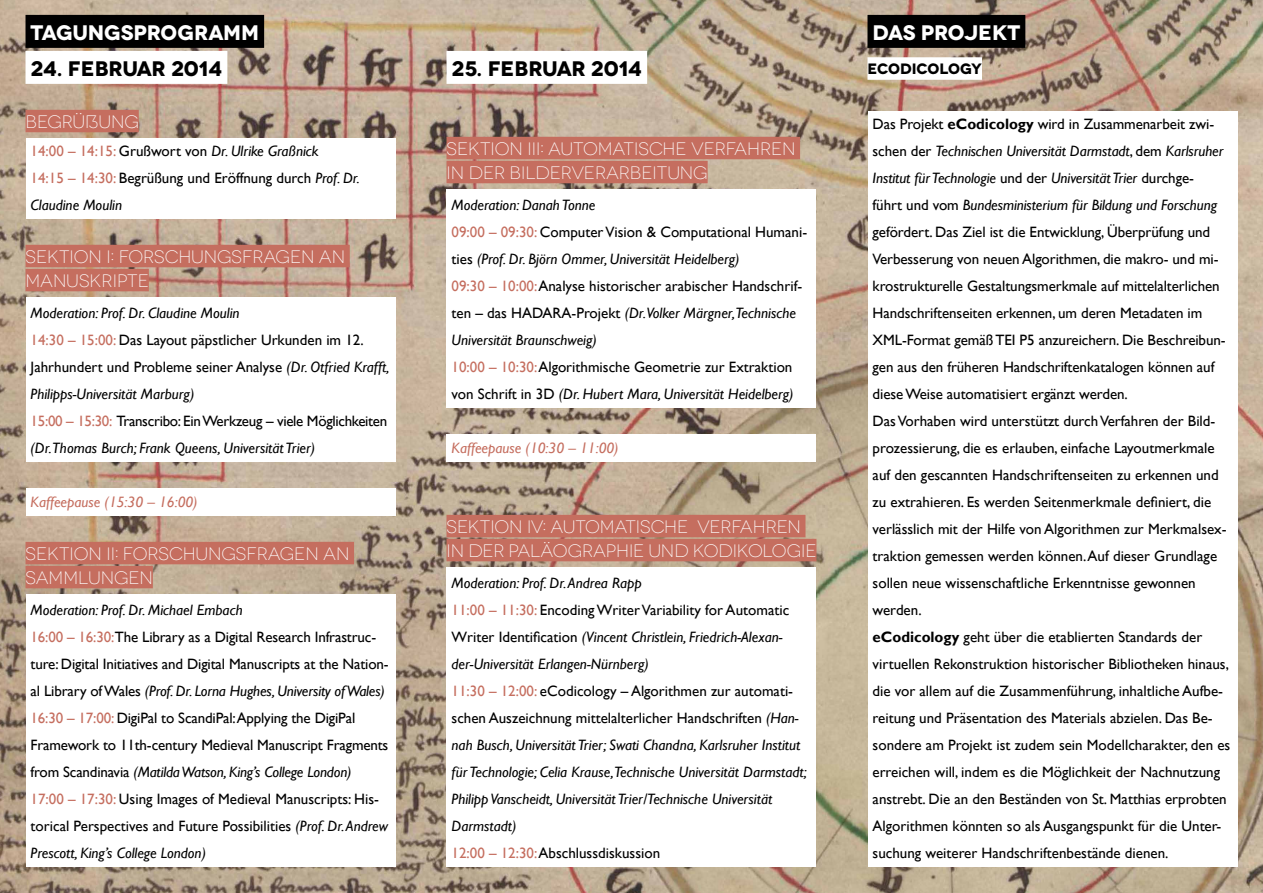
<style>
.page{position:relative;width:1263px;height:893px;background:#fff}
.page>*{position:absolute;margin:0;border:0;box-sizing:border-box;transform-origin:0 0}
.t1{font:700 21px "Novecentowide";color:#000}
.t2{font:700 21px "Novecentowide";letter-spacing:-.015em;color:#fff}
.t3{font:300 18px/24px "Novecentowide";letter-spacing:-.005em;color:#fff}
.t4{font:15px/27px "Gill Sans";color:#000}
.t5{font:italic 15px/27px "Gill Sans";color:#000}
.t6{font:italic 15px "Gill Sans";color:#c56e5f}
.t7{font:700 15px "Novecentowide";letter-spacing:-.01em;color:#000}
.s1{font-style:normal;color:#c56e5f}
.s2{font-style:normal}
.s3{font-style:italic}
.s4{color:#c56e5f}
.s5{font-weight:700}
</style>
<div class="page">
<img style="left:0;top:0;width:1263px;height:893px">
<div style="left:26px;top:15px;width:238px;height:33px;background:#000"></div>
<div style="left:26px;top:51px;width:201px;height:33px;background:#fff"></div>
<div style="left:26px;top:110px;width:113px;height:22px;background:#c56e5f"></div>
<div style="left:26px;top:245px;width:324px;height:22px;background:#c56e5f"></div>
<div style="left:26px;top:269px;width:123px;height:22px;background:#c56e5f"></div>
<div style="left:26px;top:542px;width:328px;height:22px;background:#c56e5f"></div>
<div style="left:26px;top:566px;width:127px;height:22px;background:#c56e5f"></div>
<div style="left:26px;top:138px;width:369px;height:81px;background:#fff"></div>
<div style="left:26px;top:297px;width:369px;height:165px;background:#fff"></div>
<div style="left:26px;top:489px;width:369px;height:27px;background:#fff"></div>
<div style="left:26px;top:594px;width:369px;height:273px;background:#fff"></div>
<div style="left:446px;top:51px;width:201px;height:33px;background:#fff"></div>
<div style="left:446px;top:137px;width:354px;height:22px;background:#c56e5f"></div>
<div style="left:446px;top:161px;width:262px;height:22px;background:#c56e5f"></div>
<div style="left:446px;top:515px;width:359px;height:22px;background:#c56e5f"></div>
<div style="left:446px;top:539px;width:370px;height:22px;background:#c56e5f"></div>
<div style="left:446px;top:189px;width:370px;height:219px;background:#fff"></div>
<div style="left:446px;top:435px;width:370px;height:27px;background:#fff"></div>
<div style="left:446px;top:567px;width:370px;height:300px;background:#fff"></div>
<div style="left:867px;top:15px;width:158px;height:33px;background:#000"></div>
<div style="left:867px;top:57px;width:115px;height:23px;background:#fff"></div>
<div style="left:867px;top:111px;width:370px;height:756px;background:#fff"></div>
<h1 class="t2" style="left:31px;top:19px;width:230px">TAGUNGSPROGRAMM</h1>
<h1 class="t1" style="left:31px;top:55px;width:193px">24. FEBRUAR 2014</h1>
<p class="t3" style="left:26px;top:110px;width:115px">BEGRÜßUNG</p>
<p class="t5" style="left:31px;top:138px;width:331px"><span class="s1">14:00 – 14:15:</span> <span class="s2">Grußwort von</span> Dr. Ulrike Graßnick<br><span class="s1">14:15 – 14:30:</span> <span class="s2">Begrüßung und Eröffnung durch</span> Prof. Dr.<br>Claudine Moulin</p>
<p class="t3" style="left:26px;top:245px;width:321px">SEKTION I: FORSCHUNGSFRAGEN AN<br>MANUSKRIPTE</p>
<p class="t5" style="left:31px;top:300px;width:360px">Moderation: Prof. Dr. Claudine Moulin<br><span class="s1">14:30 – 15:00:</span> <span class="s2">Das Layout päpstlicher Urkunden im 12.<br>Jahrhundert und Probleme seiner Analyse</span> (Dr. Otfried Krafft, Philipps-Universität Marburg)<br><span class="s1">15:00 – 15:30:</span> <span class="s2">Transcribo: Ein Werkzeug – viele Möglichkeiten </span>(Dr.Thomas Burch; Frank Queens, Universität Trier)</p>
<p class="t6" style="left:31px;top:493px;width:169px">Kaffeepause (15:30 – 16:00)</p>
<p class="t3" style="left:26px;top:542px;width:326px">SEKTION II: FORSCHUNGSFRAGEN AN<br>SAMMLUNGEN</p>
<p class="t4" style="left:31px;top:597px;width:360px"><span class="s3">Moderation: Prof. Dr. Michael Embach<br></span><span class="s4">16:00 – 16:30:</span>The Library as a Digital Research Infrastruc&shy;ture: Digital Initiatives and Digital Manuscripts at the Nation&shy;al Library of Wales <span class="s3">(Prof. Dr. Lorna Hughes, University of Wales)<br></span><span class="s4">16:30 – 17:00:</span> DigiPal to ScandiPal:Applying the DigiPal Framework to 11th-century Medieval Manuscript Fragments from Scandinavia <span class="s3">(Matilda Watson, King’s College London)<br></span><span class="s4">17:00 – 17:30:</span> Using Images of Medieval Manuscripts: His&shy;torical Perspectives and Future Possibilities <span class="s3">(Prof. Dr. Andrew Prescott, King’s College London)</span></p>
<h1 class="t1" style="left:452px;top:55px;width:192px">25. FEBRUAR 2014</h1>
<p class="t3" style="left:446px;top:137px;width:351px">SEKTION III: AUTOMATISCHE VERFAHREN<br>IN DER BILDERVERARBEITUNG</p>
<p class="t5" style="left:452px;top:192px;width:357px">Moderation: Danah Tonne<br><span class="s1">09:00 – 09:30:</span> <span class="s2">Computer Vision &amp; Computational Humani&shy;ties</span> (Prof. Dr. Björn Ommer, Universität Heidelberg)<br><span class="s1">09:30 – 10:00:</span> <span class="s2">Analyse historischer arabischer Handschrif&shy;ten – das HADARA-Projekt</span> (Dr.Volker Märgner,Technische Universität Braunschweig)<br><span class="s1">10:00 – 10:30:</span> <span class="s2">Algorithmische Geometrie zur Extraktion von Schrift in 3D</span> (Dr. Hubert Mara, Universität Heidelberg)</p>
<p class="t6" style="left:452px;top:439px;width:169px">Kaffeepause (10:30 – 11:00)</p>
<p class="t3" style="left:446px;top:515px;width:371px">SEKTION IV: AUTOMATISCHE VERFAHREN<br>IN DER PALÄOGRAPHIE UND KODIKOLOGIE</p>
<p class="t5" style="left:452px;top:570px;width:357px">Moderation: Prof. Dr. Andrea Rapp<br><span class="s1">11:00 – 11:30:</span> <span class="s2">Encoding Writer Variability for Automatic Writer Identification</span> (Vincent Christlein, Friedrich-Alexan&shy;der-Universität Erlangen-Nürnberg)<br><span class="s1">11:30 – 12:00:</span> <span class="s2">eCodicology – Algorithmen zur automati&shy;schen Auszeichnung mittelalterlicher Handschriften</span> (Han&shy;nah Busch, Universität Trier; Swati Chandna, Karlsruher Institut für Technologie; Celia Krause,Technische Universität Darmstadt; Philipp Vanscheidt, Universität Trier/Technische Universität Darmstadt)<br><span class="s1">12:00 – 12:30:</span> <span class="s2">Abschlussdiskussion</span></p>
<h1 class="t2" style="left:873px;top:19px;width:149px">DAS PROJEKT</h1>
<p class="t7" style="left:867px;top:59px;width:116px">ECODICOLOGY</p>
<p class="t4" style="left:873px;top:111px;width:359px">Das Projekt <span class="s5">eCodicology</span> wird in Zusammenarbeit zwi&shy;schen der <span class="s3">Technischen Universität Darmstadt</span>, dem <span class="s3">Karlsruher Institut für Technologie</span> und der <span class="s3">Universität Trier</span> durchge-<br>führt und vom <span class="s3">Bundesministerium für Bildung und Forschung </span>gefördert. Das Ziel ist die Entwicklung, Überprüfung und Verbesserung von neuen Algorithmen, die makro- und mi&shy;krostrukturelle Gestaltungsmerkmale auf mittelalterlichen Handschriftenseiten erkennen, um deren Metadaten im XML-Format gemäß TEI P5 anzureichern. Die Beschreibun&shy;gen aus den früheren Handschriftenkatalogen können auf diese Weise automatisiert ergänzt werden.<br>Das Vorhaben wird unterstützt durch Verfahren der Bild&shy;prozessierung, die es erlauben, einfache Layoutmerkmale auf den gescannten Handschriftenseiten zu erkennen und zu extrahieren. Es werden Seitenmerkmale definiert, die verlässlich mit der Hilfe von Algorithmen zur Merkmalsex&shy;traktion gemessen werden können. Auf dieser Grundlage sollen neue wissenschaftliche Erkenntnisse gewonnen werden.<br><span class="s5">eCodicology</span> geht über die etablierten Standards der virtuellen Rekonstruktion historischer Bibliotheken hinaus, die vor allem auf die Zusammenführung, inhaltliche Aufbe&shy;reitung und Präsentation des Materials abzielen. Das Be&shy;sondere am Projekt ist zudem sein Modellcharakter, den es erreichen will, indem es die Möglichkeit der Nachnutzung anstrebt. Die an den Beständen von St. Matthias erprobten Algorithmen könnten so als Ausgangspunkt für die Unter&shy;suchung weiterer Handschriftenbestände dienen.</p>
</div>
